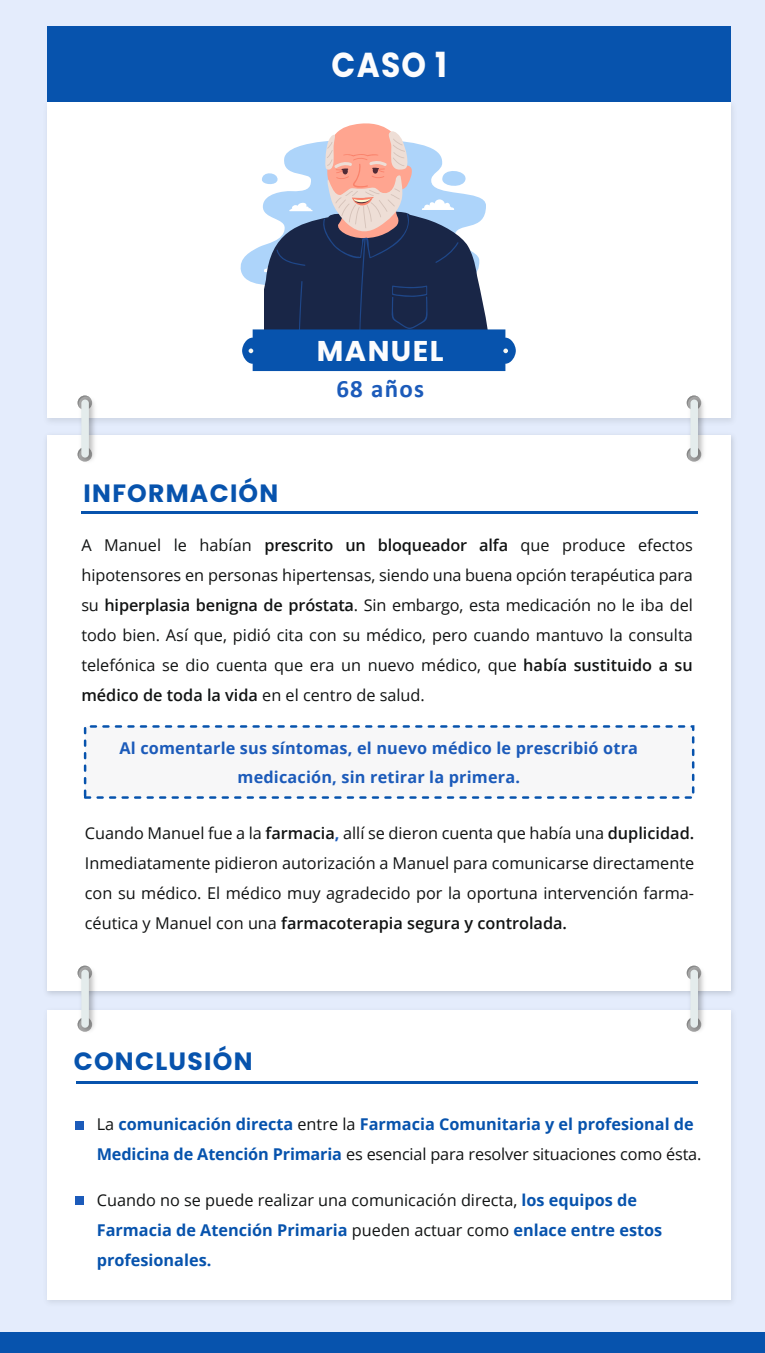
<style>
.page{position:relative;width:765px;height:1353px;background:#fff}
.page>*{position:absolute;margin:0;border:0;box-sizing:border-box;transform-origin:0 0}
.t1{font:700 34.62px "Poppins";color:#fcfcfd;scale:.9 1}
.t2{font:700 28.62px "Poppins";letter-spacing:.05em;color:#fcfcfd}
.t3{font:700 25px "Poppins";letter-spacing:.05em;color:#0753ad}
.t4{font:700 25px "Calibri";letter-spacing:.05em;color:#1c5bba}
.t5{font:16.25px/30px "Open Sans";color:#111313;text-align:justify}
.t6{font:700 16.25px/30px "Open Sans";color:#0753ad}
.t7{font:700 16.25px/28.8px "Open Sans";letter-spacing:.01em;color:#1c5bba;text-align:center}
.s1{font-weight:600}
.s2{font-weight:700;color:#1c5bba}
.s3{font-weight:400;color:#111313}
</style>
<div class="page">
<div style="left:0;top:0;width:764px;height:1353px;background:#e4ecfc"></div>
<div style="left:47px;top:26px;width:683px;height:76px;background:#0753ad"></div>
<div style="left:47px;top:435px;width:683px;height:555px;background:#fff"></div>
<div style="left:47px;top:1010px;width:683px;height:289px;background:#fff"></div>
<div style="left:84px;top:725px;width:610px;height:74px;background:#f7f7f8;border:2px dashed #0753ad"></div>
<img style="left:685px;top:965px;width:22px;height:67px">
<div style="left:690px;top:969px;width:7px;height:58px;background:#e4ecec;border-radius:4px"></div>
<img style="left:76px;top:965px;width:23px;height:67px">
<div style="left:81px;top:969px;width:8px;height:58px;background:#e4ecec;border-radius:4px"></div>
<div style="left:0;top:1332px;width:764px;height:21px;background:#0753ad"></div>
<div style="left:75px;top:1121px;width:9px;height:8px;background:#1c5bba"></div>
<div style="left:75px;top:1196px;width:9px;height:8px;background:#1c5bba"></div>
<img style="left:48px;top:97px;width:685px;height:325px">
<div style="left:47px;top:102px;width:683px;height:316px;background:#fff"></div>
<img style="left:685px;top:395px;width:22px;height:67px">
<div style="left:690px;top:399px;width:7px;height:58px;background:#e4ecec;border-radius:4px"></div>
<img style="left:76px;top:395px;width:23px;height:67px">
<div style="left:81px;top:399px;width:8px;height:58px;background:#e4ecec;border-radius:4px"></div>
<svg style="left:242px;top:123px;width:273px;height:248px"></svg>
<hr style="left:82px;top:511px;width:615px;height:3px;background:#0753ad">
<hr style="left:77px;top:1081px;width:620px;height:3px;background:#0753ad">
<h1 class="t1" style="left:331px;top:45px;width:130px">CASO 1</h1>
<h2 class="t2" style="left:316px;top:334px;width:128px">MANUEL</h2>
<h3 class="t3" style="left:84px;top:479px;width:196px">INFORMACIÓN</h3>
<h3 class="t4" style="left:336px;top:371px;width:89px">68 años</h3>
<p class="t5" style="left:81px;top:529px;width:612px">A Manuel le habían <span class="s1">prescrito un bloqueador alfa</span> que produce efectos hipotensores en personas hipertensas, siendo una buena opción terapéutica para su <span class="s1">hiperplasia benigna de próstata</span>. Sin embargo, esta medicación no le iba del todo bien. Así que, pidió cita con su médico, pero cuando mantuvo la consulta telefónica se dio cuenta que era un nuevo médico, que <span class="s1">había sustituido a su médico de toda la vida</span> en el centro de salud.</p>
<p class="t7" style="left:119px;top:733px;width:520px">Al comentarle sus síntomas, el nuevo médico le prescribió otra medicación, sin retirar la primera.</p>
<p class="t5" style="left:85px;top:818px;width:610px">Cuando Manuel fue a la <span class="s1">farmacia</span><span class="s2">,</span> allí se dieron cuenta que había una <span class="s1">duplicidad.<br></span>Inmediatamente pidieron autorización a Manuel para comunicarse directamente con su médico. El médico muy agradecido por la oportuna intervención farma&shy;céutica y Manuel con una <span class="s1">farmacoterapia segura y controlada.</span></p>
<h3 class="t3" style="left:74px;top:1047px;width:180px">CONCLUSIÓN</h3>
<p class="t6" style="left:97px;top:1108px;width:605px"><span class="s3">La</span> comunicación directa <span class="s3">entre la</span> Farmacia Comunitaria y el profesional de<br>Medicina de Atención Primaria <span class="s3">es esencial para resolver situaciones como ésta.</span></p>
<p class="t6" style="left:97px;top:1185px;width:566px"><span class="s3">Cuando no se puede realizar una comunicación directa,</span> los equipos de<br>Farmacia de Atención Primaria <span class="s3">pueden actuar como</span> enlace entre estos profesionales.</p>
</div>
